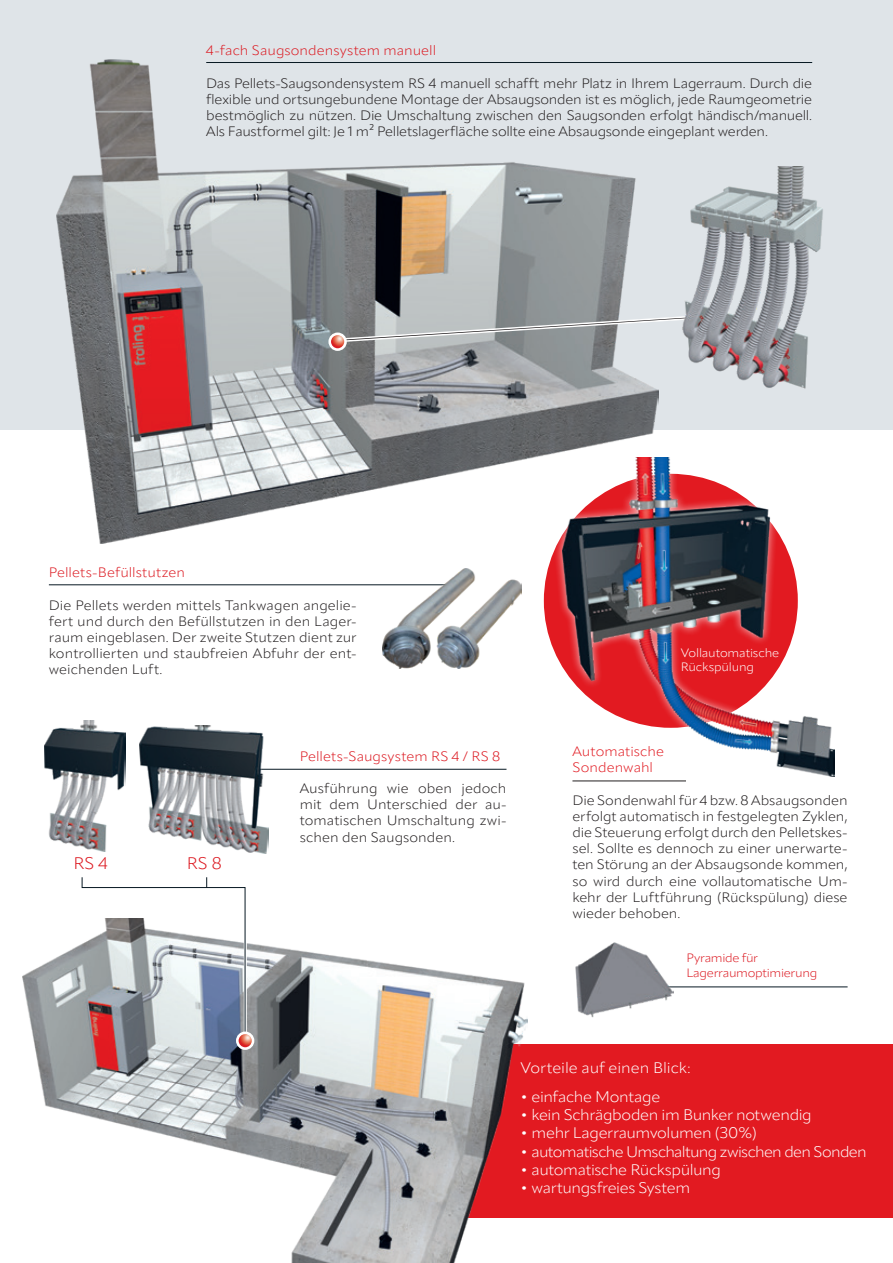
<style>
.page{position:relative;width:893px;height:1263px;background:#fff}
.page>*{position:absolute;margin:0;border:0;box-sizing:border-box;transform-origin:0 0}
.t1{font:300 16.65px "Apparat";color:#dc1820;scale:1.08 1}
.t2{font:300 15.15px "Apparat";letter-spacing:-.025em;color:#fff;scale:1.08 1}
.t3{font:300 15.15px "Apparat";letter-spacing:-.045em;color:#fff;scale:1.08 1}
.t4{font:300 15.15px "Apparat";letter-spacing:-.005em;color:#fff;scale:1.08 1}
.t5{font:300 13.5px/16.2px "Apparat";letter-spacing:-.005em;color:#231f20;text-align:justify;scale:1.08 1}
.t6{font:300 13.5px "Apparat";letter-spacing:.005em;color:#dc1820;scale:1.08 1}
.t7{font:300 13.5px "Apparat";letter-spacing:.005em;color:#e21a21;scale:1.08 1}
.t8{font:300 12px "Apparat";letter-spacing:-.025em;color:#dc1820;scale:1.08 1}
.t9{font:300 12px "Apparat";letter-spacing:-.02em;color:#fff;scale:1.08 1}
</style>
<div class="page">
<div style="left:0;top:0;width:893px;height:429px;background:#dfe4e8"></div>
<div style="left:429px;top:1045px;width:464px;height:173px;background:#e21a21"></div>
<img style="left:56px;top:60px;width:602px;height:484px">
<img style="left:23px;top:944px;width:505px;height:319px">
<hr style="left:623px;top:987px;width:225px;height:1px;background:#071822">
<img style="left:575px;top:942px;width:99px;height:75px">
<hr style="left:206px;top:62px;width:606px;height:1px;background:#071822">
<hr style="left:49px;top:584px;width:408px;height:1px;background:#071822">
<img style="left:382px;top:569px;width:139px;height:99px">
<hr style="left:258px;top:769px;width:248px;height:1px;background:#071822">
<img style="left:139px;top:725px;width:129px;height:129px">
<img style="left:45px;top:720px;width:80px;height:132px">
<img style="left:684px;top:167px;width:139px;height:222px">
<svg style="left:328px;top:332px;width:19px;height:19px"></svg>
<svg style="left:331px;top:315px;width:358px;height:33px"></svg>
<svg style="left:236px;top:1031px;width:18px;height:19px"></svg>
<svg style="left:82px;top:877px;width:170px;height:170px"></svg>
<div style="left:554px;top:448px;width:289px;height:337px;background:#fff"></div>
<img style="left:563px;top:458px;width:271px;height:318px">
<hr style="left:572px;top:781px;width:114px;height:1px;background:#231f20">
<p class="t6" style="left:206px;top:42px;width:214px">4-fach Saugsondensystem manuell</p>
<p class="t5" style="left:206px;top:75px;width:563px">Das Pellets-Saugsondensystem RS 4 manuell schafft mehr Platz in Ihrem Lagerraum. Durch die flexible und ortsungebundene Montage der Absaugsonden ist es möglich, jede Raumgeometrie bestmöglich zu nützen. Die Umschaltung zwischen den Saugsonden erfolgt händisch/manuell.<br>Als Faustformel gilt: Je 1 m² Pelletslagerfläche sollte eine Absaugsonde eingeplant werden.</p>
<p class="t6" style="left:49px;top:564px;width:128px">Pellets-Befüllstutzen</p>
<p class="t5" style="left:49px;top:597px;width:286px">Die Pellets werden mittels Tankwagen angelie&shy;fert und durch den Befüllstutzen in den Lager&shy;raum eingeblasen. Der zweite Stutzen dient zur kontrollierten und staubfreien Abfuhr der ent&shy;weichenden Luft.</p>
<p class="t1" style="left:73px;top:853px;width:33px">RS 4</p>
<p class="t1" style="left:187px;top:853px;width:34px">RS 8</p>
<p class="t6" style="left:300px;top:748px;width:187px">Pellets-Saugsystem RS 4 / RS 8</p>
<p class="t5" style="left:300px;top:780px;width:193px">Ausführung wie oben jedoch mit dem Unterschied der au&shy;tomatischen Umschaltung zwi&shy;schen den Saugsonden.</p>
<p class="t9" style="left:681px;top:645px;width:93px">Vollautomatische</p>
<p class="t9" style="left:681px;top:660px;width:69px">Rückspülung</p>
<p class="t7" style="left:572px;top:743px;width:86px">Automatische</p>
<p class="t7" style="left:572px;top:759px;width:76px">Sondenwahl</p>
<p class="t5" style="left:572px;top:792px;width:256px">Die Sondenwahl für 4 bzw. 8 Absaugsonden erfolgt automatisch in festgelegten Zyklen, die Steuerung erfolgt durch den Pelletskes&shy;sel. Sollte es dennoch zu einer unerwarte&shy;ten Störung an der Absaugsonde kommen, so wird durch eine vollautomatische Um&shy;kehr der Luftführung (Rückspülung) diese wieder behoben.</p>
<p class="t8" style="left:686px;top:951px;width:68px">Pyramide für</p>
<p class="t8" style="left:686px;top:965px;width:123px">Lagerraumoptimierung</p>
<p class="t4" style="left:521px;top:1059px;width:159px">Vorteile auf einen Blick:</p>
<p class="t2" style="left:521px;top:1088px;width:131px">• einfache Montage</p>
<p class="t2" style="left:521px;top:1106px;width:271px">• kein Schrägboden im Bunker notwendig</p>
<p class="t2" style="left:521px;top:1124px;width:220px">• mehr Lagerraumvolumen (30%)</p>
<p class="t3" style="left:521px;top:1142px;width:322px">• automatische Umschaltung zwischen den Sonden</p>
<p class="t2" style="left:521px;top:1160px;width:187px">• automatische Rückspülung</p>
<p class="t2" style="left:521px;top:1178px;width:159px">• wartungsfreies System</p>
</div>
